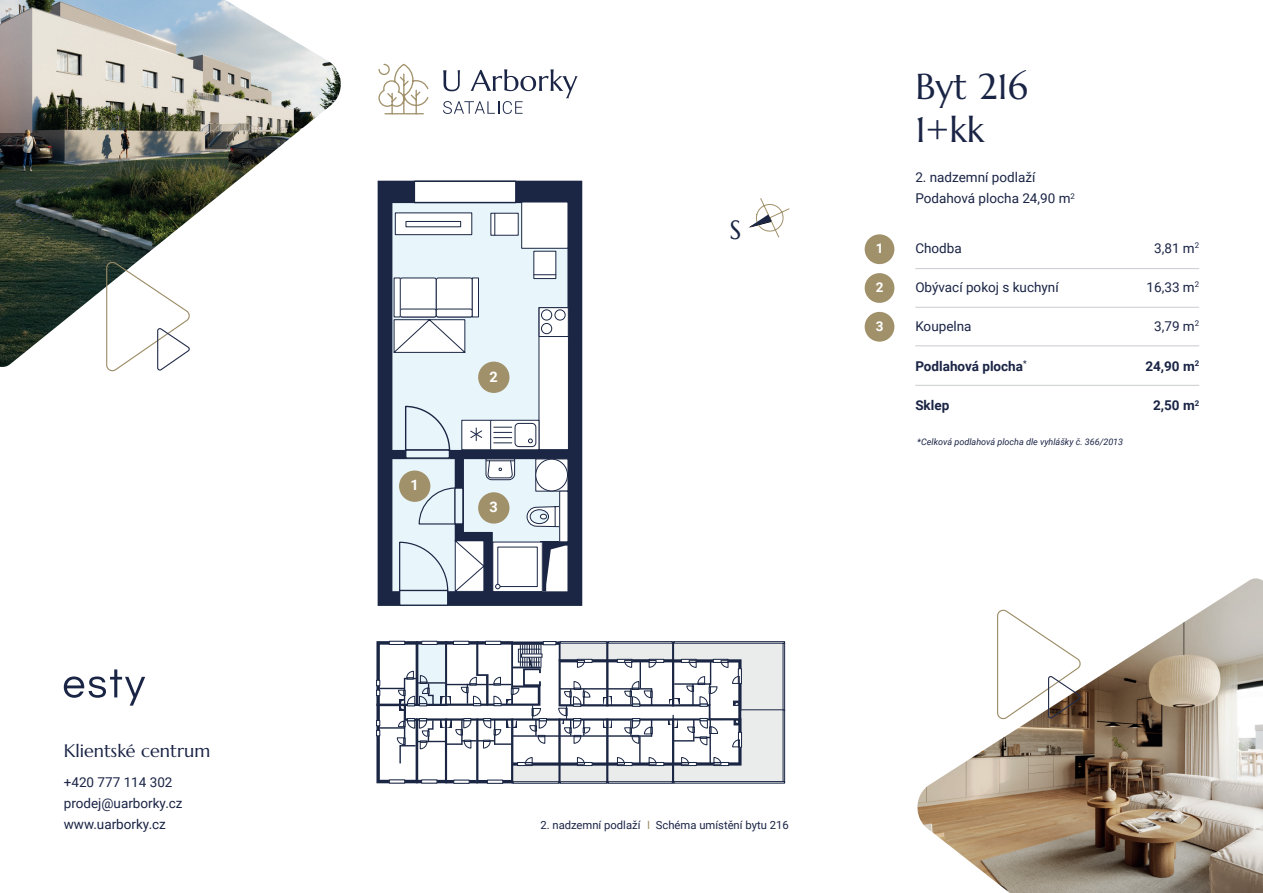
<style>
.page{position:relative;width:1263px;height:893px;background:#fff}
.page>*{position:absolute;margin:0;border:0;box-sizing:border-box;transform-origin:0 0}
.t1{font:36px/43.2px "Marcellus";color:#1a2445}
.t2{font:26.4px "Marcellus";color:#1a2644}
.t3{font:18px "Marcellus";color:#1a2445}
.t4{font:700 14.55px "Roboto";color:#fff}
.t5{font:13.5px/21px "Roboto";color:#1a2445}
.t6{font:700 13.5px "Roboto";color:#1a2445}
.t7{font:700 13.5px "Roboto";color:#fff}
.t8{font:11.25px "Roboto";color:#1a2445}
.t9{font:italic 9px "Roboto";color:#1a2445}
.s1{color:#a1916a}
</style>
<div class="page">
<hr style="left:915px;top:268px;width:284px;height:1px;background:#c9cbd0">
<hr style="left:915px;top:307px;width:284px;height:1px;background:#c9cbd0">
<hr style="left:915px;top:346px;width:284px;height:1px;background:#c9cbd0">
<div style="left:865px;top:234px;width:29px;height:30px;background:#a1916a;border-radius:50%"></div>
<div style="left:865px;top:273px;width:29px;height:30px;background:#a1916a;border-radius:50%"></div>
<div style="left:865px;top:312px;width:29px;height:30px;background:#a1916a;border-radius:50%"></div>
<svg style="left:748px;top:198px;width:41px;height:39px"></svg>
<svg style="left:443px;top:69px;width:135px;height:45px"></svg>
<svg style="left:378px;top:63px;width:51px;height:52px"></svg>
<svg style="left:64px;top:669px;width:81px;height:37px"></svg>
<img style="left:0;top:0;width:341px;height:367px">
<svg style="left:106px;top:259px;width:86px;height:113px"></svg>
<img style="left:917px;top:578px;width:346px;height:315px">
<svg style="left:996px;top:607px;width:86px;height:113px"></svg>
<hr style="left:915px;top:385px;width:284px;height:1px;background:#c9cbd0">
<svg style="left:378px;top:181px;width:204px;height:425px;background:#99a6b5"></svg>
<div style="left:390px;top:450px;width:180px;height:9px;background:#1a2644"></div>
<div style="left:540px;top:542px;width:27px;height:49px;background:#1a2644"></div>
<svg style="left:546px;top:546px;width:21px;height:45px"></svg>
<div style="left:399px;top:590px;width:49px;height:16px;background:#e8f6fc;border:1px solid #1a2644"></div>
<div style="left:414px;top:181px;width:102px;height:22px;background:#fff;border:1px solid #1a2644"></div>
<div style="left:539px;top:307px;width:30px;height:143px;background:#fff;border:1px solid #1a2644"></div>
<div style="left:539px;top:307px;width:30px;height:30px;background:#fff;border:1px solid #1a2644"></div>
<div style="left:541px;top:323px;width:11px;height:11px;border:1px solid #1a2644;border-radius:50%"></div>
<div style="left:555px;top:309px;width:10px;height:11px;border:1px solid #1a2644;border-radius:50%"></div>
<div style="left:541px;top:309px;width:11px;height:11px;border:1px solid #1a2644;border-radius:50%"></div>
<svg style="left:515px;top:422px;width:22px;height:26px"></svg>
<div style="left:490px;top:420px;width:49px;height:30px;border:1px solid #1a2644"></div>
<svg style="left:528px;top:439px;width:5px;height:4px"></svg>
<div style="left:515px;top:423px;width:21px;height:24px;border:1px solid #1a2644;border-radius:4px"></div>
<svg style="left:393px;top:319px;width:72px;height:35px"></svg>
<div style="left:521px;top:202px;width:47px;height:47px;background:#fff;border:1px solid #1a2644"></div>
<div style="left:491px;top:213px;width:27px;height:22px;background:#fff"></div>
<svg style="left:494px;top:215px;width:1px;height:19px"></svg>
<div style="left:490px;top:213px;width:29px;height:23px;border:1px solid #1a2644"></div>
<div style="left:533px;top:251px;width:23px;height:28px;background:#fff"></div>
<svg style="left:534px;top:274px;width:22px;height:1px"></svg>
<div style="left:400px;top:278px;width:36px;height:39px;background:#fff;border-radius:2px"></div>
<div style="left:400px;top:278px;width:37px;height:39px;border:1px solid #1a2644;border-radius:2px"></div>
<div style="left:400px;top:309px;width:37px;height:8px;border:1px solid #1a2644;border-radius:2px"></div>
<div style="left:436px;top:278px;width:36px;height:39px;background:#fff;border-radius:2px"></div>
<div style="left:436px;top:278px;width:37px;height:39px;border:1px solid #1a2644;border-radius:2px"></div>
<div style="left:436px;top:309px;width:37px;height:8px;border:1px solid #1a2644;border-radius:2px"></div>
<div style="left:472px;top:278px;width:6px;height:39px;background:#fff"></div>
<div style="left:472px;top:278px;width:7px;height:39px;border:1px solid #1a2644"></div>
<div style="left:394px;top:278px;width:6px;height:39px;background:#fff"></div>
<div style="left:394px;top:278px;width:7px;height:39px;border:1px solid #1a2644"></div>
<svg style="left:395px;top:212px;width:77px;height:23px"></svg>
<svg style="left:535px;top:459px;width:33px;height:32px"></svg>
<div style="left:536px;top:459px;width:31px;height:32px;background:#fff;border-radius:50%"></div>
<div style="left:535px;top:459px;width:33px;height:32px;border:1px solid #1a2644;border-radius:50%"></div>
<svg style="left:526px;top:506px;width:33px;height:21px"></svg>
<div style="left:560px;top:491px;width:8px;height:51px;background:#fff"></div>
<div style="left:559px;top:491px;width:9px;height:51px;border:1px solid #1a2644"></div>
<svg style="left:515px;top:544px;width:26px;height:46px"></svg>
<div style="left:492px;top:542px;width:51px;height:50px;border:1px solid #1a2644"></div>
<div style="left:498px;top:547px;width:39px;height:40px;background:#fff"></div>
<div style="left:497px;top:547px;width:41px;height:40px;border:1px solid #1a2644"></div>
<svg style="left:398px;top:405px;width:117px;height:197px"></svg>
<div style="left:478px;top:492px;width:31px;height:32px;background:#a1916b;border-radius:50%"></div>
<div style="left:399px;top:470px;width:31px;height:32px;background:#a1916b;border-radius:50%"></div>
<div style="left:478px;top:362px;width:31px;height:31px;background:#a1916b;border-radius:50%"></div>
<div style="left:674px;top:641px;width:111px;height:2px;background:#fff;border:1px solid #1a2644"></div>
<div style="left:783px;top:643px;width:2px;height:68px;background:#fff;border:1px solid #1a2644"></div>
<div style="left:674px;top:781px;width:111px;height:2px;background:#fff;border:1px solid #1a2644"></div>
<div style="left:783px;top:710px;width:2px;height:72px;background:#fff;border:1px solid #1a2644"></div>
<svg style="left:376px;top:641px;width:408px;height:142px"></svg>
<h3 class="t3" style="left:64px;top:740px;width:148px">Klientské centrum</h3>
<p class="t5" style="left:64px;top:771px;width:120px">+420 777 114 302 prodej@uarborky.cz www.uarborky.cz</p>
<p class="t4" style="left:411px;top:475px;width:10px">1</p>
<p class="t4" style="left:490px;top:366px;width:10px">2</p>
<p class="t4" style="left:490px;top:497px;width:10px">3</p>
<h2 class="t2" style="left:729px;top:214px;width:14px">S</h2>
<p class="t7" style="left:876px;top:239px;width:9px">1</p>
<p class="t7" style="left:876px;top:278px;width:9px">2</p>
<p class="t7" style="left:876px;top:316px;width:9px">3</p>
<h1 class="t1" style="left:915px;top:65px;width:114px">Byt 216<br>1+kk</h1>
<p class="t5" style="left:915px;top:166px;width:161px">2. nadzemní podlaží<br>Podahová plocha 24,90 m<sup>2</sup></p>
<p class="t5" style="left:915px;top:237px;width:48px">Chodba</p>
<p class="t5" style="left:915px;top:276px;width:145px">Obývací pokoj s kuchyní</p>
<p class="t5" style="left:915px;top:315px;width:58px">Koupelna</p>
<p class="t6" style="left:915px;top:356px;width:113px">Podlahová plocha<sup>*</sup></p>
<p class="t6" style="left:915px;top:396px;width:35px">Sklep</p>
<p class="t9" style="left:917px;top:435px;width:207px">*Celková podlahová plocha dle vyhlášky č. 366/2013</p>
<p class="t5" style="left:1154px;top:237px;width:46px">3,81 m<sup>2</sup></p>
<p class="t5" style="left:1146px;top:276px;width:54px">16,33 m<sup>2</sup></p>
<p class="t5" style="left:1154px;top:315px;width:46px">3,79 m<sup>2</sup></p>
<p class="t6" style="left:1145px;top:356px;width:55px">24,90 m<sup>2</sup></p>
<p class="t6" style="left:1153px;top:396px;width:48px">2,50 m<sup>2</sup></p>
<p class="t8" style="left:540px;top:817px;width:250px">2. nadzemní podlaží <span class="s1">I</span> Schéma umístění bytu 216</p>
</div>
